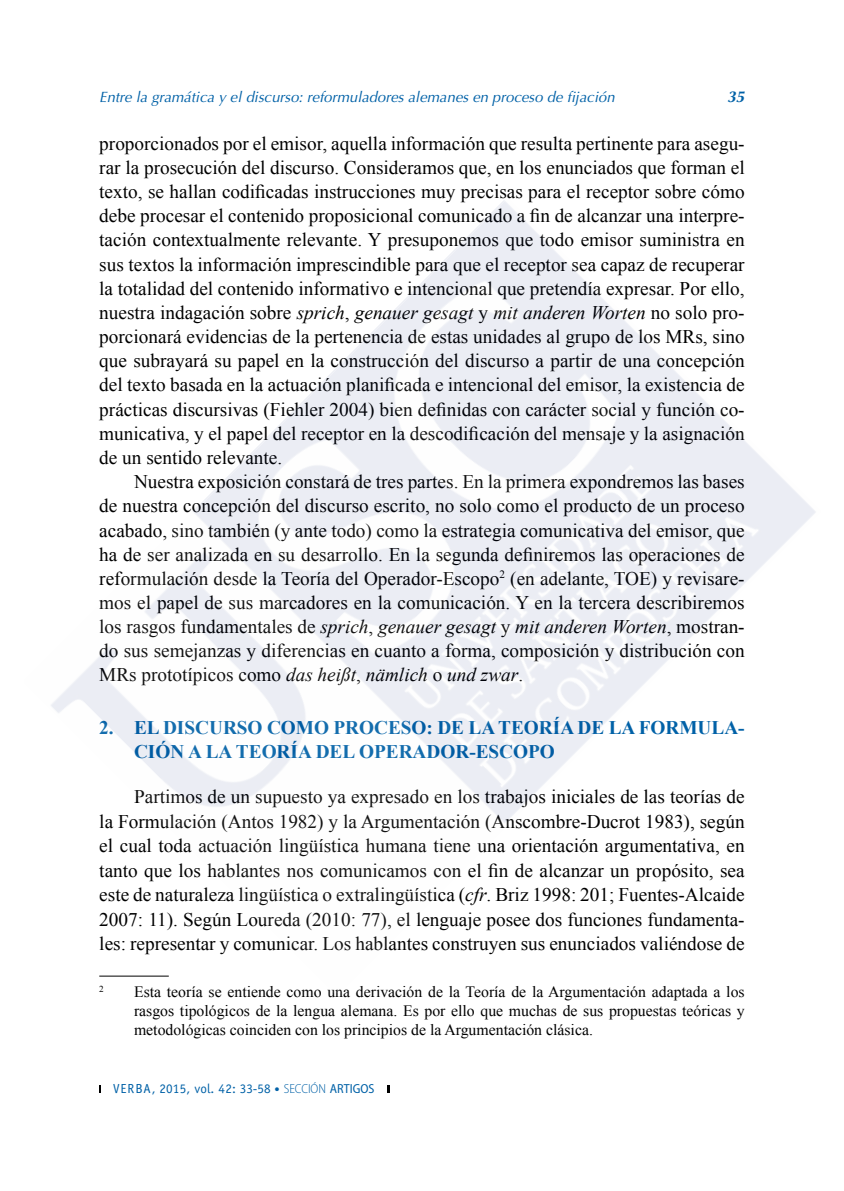
<style>
.page{position:relative;width:844px;height:1191px;background:#fff}
.page>*{position:absolute;margin:0;border:0;box-sizing:border-box;transform-origin:0 0}
.t1{font:19.25px/24.2px "Times New Roman";color:#000;text-align:justify}
.t2{font:700 19.25px/24.2px "Times New Roman";color:#0061a7}
.t3{font:15.75px/18.9px "Times New Roman";color:#000;text-align:justify}
.t4{font:italic 700 15.75px "Optima";color:#0061a7}
.t5{font:italic 14.88px "Optima";color:#0061a7}
.t6{font:13.12px "Officina Sans";letter-spacing:.01em;color:#0061a7}
.t7{font:9.1px "Times New Roman";color:#000}
.s1{font-style:italic}
.s2{font-size:10.5px}
.s3{font-family:"Myriad Pro";font-weight:300;font-stretch:semi-condensed}
.s4{font-family:"Myriad Pro";font-stretch:semi-condensed}
</style>
<div class="page">
<svg style="left:99px;top:1085px;width:2px;height:8px"></svg>
<svg style="left:387px;top:1085px;width:2px;height:8px"></svg>
<img style="left:51px;top:200px;width:765px;height:777px">
<p class="t5" style="left:99px;top:88px;width:516px">Entre la gramática y el discurso: reformuladores alemanes en proceso de fijación</p>
<p class="t4" style="left:727px;top:87px;width:19px">35</p>
<p class="t1" style="left:99px;top:131px;width:646px">proporcionados por el emisor, aquella información que resulta pertinente para asegu&shy;rar la prosecución del discurso. Consideramos que, en los enunciados que forman el texto, se hallan codificadas instrucciones muy precisas para el receptor sobre cómo debe procesar el contenido proposicional comunicado a fin de alcanzar una interpre&shy;tación contextualmente relevante. Y presuponemos que todo emisor suministra en sus textos la información imprescindible para que el receptor sea capaz de recuperar la totalidad del contenido informativo e intencional que pretendía expresar. Por ello, nuestra indagación sobre <span class="s1">sprich</span>, <span class="s1">genauer gesagt</span> y <span class="s1">mit anderen Worten</span> no solo pro&shy;porcionará evidencias de la pertenencia de estas unidades al grupo de los MRs, sino que subrayará su papel en la construcción del discurso a partir de una concepción del texto basada en la actuación planificada e intencional del emisor, la existencia de prácticas discursivas (Fiehler 2004) bien definidas con carácter social y función co&shy;municativa, y el papel del receptor en la descodificación del mensaje y la asignación de un sentido relevante.</p>
<p class="t1" style="left:99px;top:469px;width:646px;text-indent:35px">Nuestra exposición constará de tres partes. En la primera expondremos las bases de nuestra concepción del discurso escrito, no solo como el producto de un proceso acabado, sino también (y ante todo) como la estrategia comunicativa del emisor, que ha de ser analizada en su desarrollo. En la segunda definiremos las operaciones de reformulación desde la Teoría del Operador-Escopo<sup>2</sup> (en adelante, TOE) y revisare&shy;mos el papel de sus marcadores en la comunicación. Y en la tercera describiremos los rasgos fundamentales de <span class="s1">sprich</span>, <span class="s1">genauer gesagt</span> y <span class="s1">mit anderen Worten</span>, mostran&shy;do sus semejanzas y diferencias en cuanto a forma, composición y distribución con MRs prototípicos como <span class="s1">das heißt</span>, <span class="s1">nämlich</span> o <span class="s1">und zwar</span>.</p>
<p class="t2" style="left:134px;top:714px;width:612px;text-indent:-35px">2. EL DISCURSO COMO PROCESO: DE LA TEORÍA DE LA FORMULA-<br>CIÓN A LA TEORÍA DEL OPERADOR-ESCOPO</p>
<p class="t1" style="left:99px;top:784px;width:646px;text-indent:35px">Partimos de un supuesto ya expresado en los trabajos iniciales de las teorías de la Formulación (Antos 1982) y la Argumentación (Anscombre-Ducrot 1983), según el cual toda actuación lingüística humana tiene una orientación argumentativa, en tanto que los hablantes nos comunicamos con el fin de alcanzar un propósito, sea este de naturaleza lingüística o extralingüística (<span class="s1">cfr</span>. Briz 1998: 201; Fuentes-Alcaide 2007: 11). Según Loureda (2010: 77), el lenguaje posee dos funciones fundamenta&shy;les: representar y comunicar. Los hablantes construyen sus enunciados valiéndose de</p>
<p class="t7" style="left:99px;top:982px;width:6px">2</p>
<p class="t3" style="left:134px;top:982px;width:612px">Esta teoría se entiende como una derivación de la Teoría de la Argumentación adaptada a los rasgos tipológicos de la lengua alemana. Es por ello que muchas de sus propuestas teóricas y metodológicas coinciden con los principios de la Argumentación clásica.</p>
<p class="t6" style="left:113px;top:1081px;width:263px">VERBA, 2015, vol. 42: 33-58 <span class="s2">•</span> <span class="s3">SECCIÓN</span> <span class="s4">ARTIGOS</span></p>
</div>
